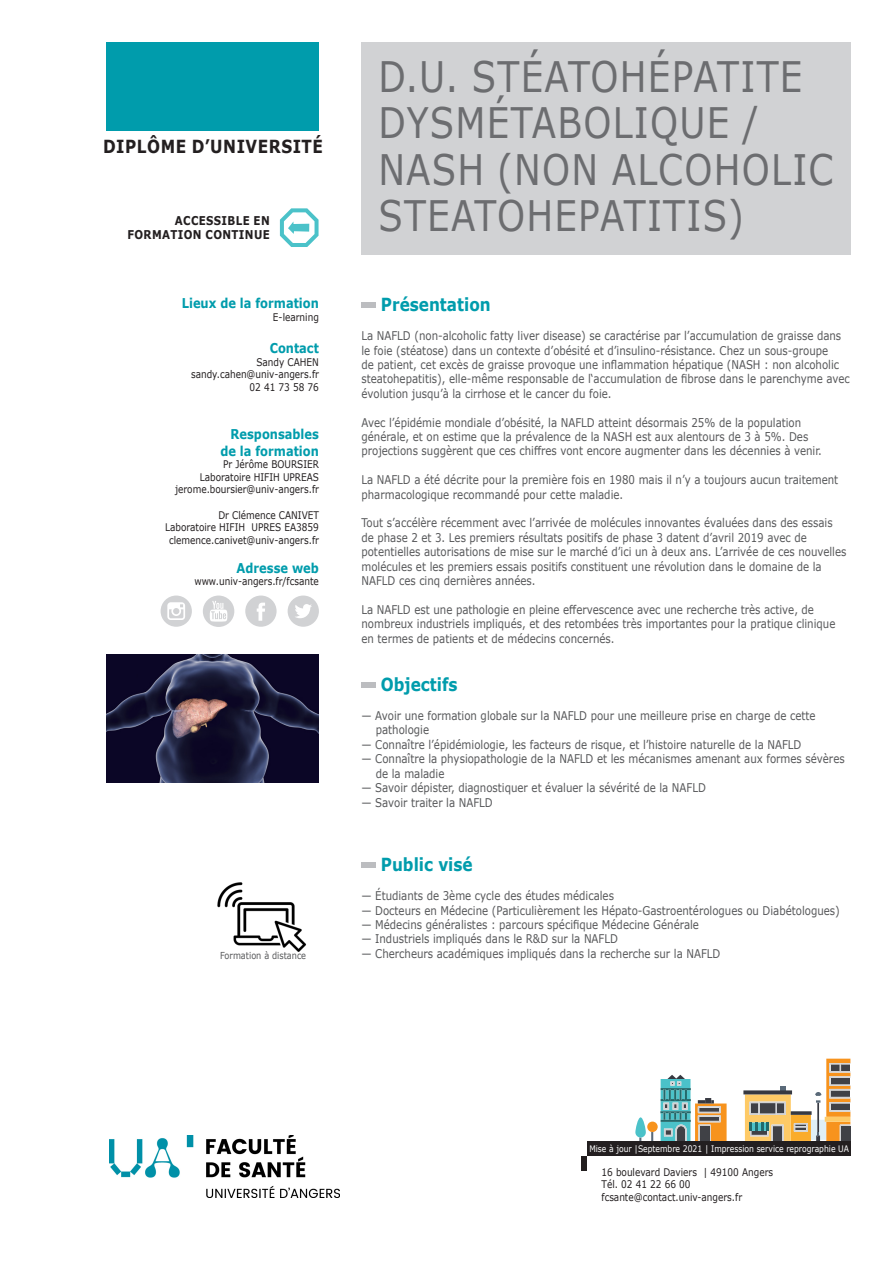
<style>
.page{position:relative;width:893px;height:1263px;background:#fff}
.page>*{position:absolute;margin:0;border:0;box-sizing:border-box;transform-origin:0 0}
.t1{font:42px/46.5px "Verdana";letter-spacing:.035em;color:#6c6d70;scale:.85 1}
.t2{font:700 18px "Verdana";color:#009cac;scale:.85 1}
.t3{font:700 18px "Verdana";letter-spacing:.035em;color:#231f20;scale:.85 1}
.t4{font:700 13.5px "Verdana";color:#009cac;scale:.85 1}
.t5{font:700 12.15px "Verdana";letter-spacing:.035em;color:#231f20;scale:.85 1}
.t6{font:12px/14.4px "Verdana";color:#57585a;scale:.85 1}
.t7{font:10.5px/12.6px "Verdana";color:#231f20;text-align:right;scale:.85 1}
.t8{font:9.6px "Verdana";color:#57585a;scale:.85 1}
.t9{font:9px "Verdana";color:#fff;scale:.85 1}
</style>
<div class="page">
<div style="left:361px;top:43px;width:489px;height:212px;background:#d1d2d4"></div>
<div style="left:106px;top:43px;width:213px;height:88px;background:#009cac"></div>
<div style="left:581px;top:1156px;width:6px;height:14px;background:#231f20"></div>
<svg style="left:617px;top:1059px;width:233px;height:83px"></svg>
<div style="left:841px;top:1126px;width:9px;height:15px;background:#404146"></div>
<img style="left:110px;top:1135px;width:230px;height:62px">
<div style="left:587px;top:1142px;width:263px;height:14px;background:#231f20"></div>
<div style="left:361px;top:302px;width:15px;height:6px;background:#bcbdc0"></div>
<div style="left:361px;top:682px;width:15px;height:6px;background:#bcbdc0"></div>
<div style="left:361px;top:862px;width:15px;height:6px;background:#bcbdc0"></div>
<svg style="left:161px;top:595px;width:31px;height:32px"></svg>
<svg style="left:203px;top:595px;width:31px;height:32px"></svg>
<svg style="left:245px;top:595px;width:32px;height:32px"></svg>
<svg style="left:288px;top:595px;width:31px;height:32px"></svg>
<svg style="left:280px;top:208px;width:39px;height:39px"></svg>
<img style="left:106px;top:655px;width:213px;height:127px">
<img style="left:218px;top:882px;width:88px;height:69px">
<p class="t3" style="left:103px;top:134px;width:260px">DIPLÔME D’UNIVERSITÉ</p>
<p class="t5" style="left:175px;top:212px;width:113px">ACCESSIBLE EN</p>
<p class="t5" style="left:127px;top:226px;width:169px">FORMATION CONTINUE</p>
<p class="t4" style="left:182px;top:293px;width:163px">Lieux de la formation</p>
<p class="t7" style="left:273px;top:310px;width:56px">E-learning</p>
<p class="t4" style="left:270px;top:338px;width:59px">Contact</p>
<p class="t7" style="left:191px;top:355px;width:152px">Sandy CAHEN sandy.cahen@univ-angers.fr<br>02 41 73 58 76</p>
<p class="t4" style="left:231px;top:425px;width:105px">Responsables</p>
<p class="t4" style="left:220px;top:441px;width:117px">de la formation</p>
<p class="t7" style="left:223px;top:458px;width:114px">Pr Jérôme BOURSIER</p>
<p class="t7" style="left:175px;top:471px;width:171px">Laboratoire HIFIH UPREAS jerome.boursier@univ-angers.fr</p>
<p class="t7" style="left:218px;top:508px;width:120px">Dr Clémence CANIVET</p>
<p class="t7" style="left:165px;top:521px;width:182px;text-align:center">Laboratoire HIFIH UPRES EA3859 clemence.canivet@univ-angers.fr</p>
<p class="t4" style="left:237px;top:558px;width:98px">Adresse web</p>
<p class="t7" style="left:194px;top:575px;width:148px">www.univ-angers.fr/fcsante</p>
<p class="t8" style="left:220px;top:949px;width:103px">Formation à distance</p>
<p class="t1" style="left:378px;top:53px;width:537px">D.U. STÉATOHÉPATITE<br>DYSMÉTABOLIQUE /<br>NASH (NON ALCOHOLIC<br>STEATOHEPATITIS)</p>
<p class="t2" style="left:381px;top:292px;width:131px">Présentation</p>
<p class="t6" style="left:361px;top:329px;width:576px">La NAFLD (non-alcoholic fatty liver disease) se caractérise par l’accumulation de graisse dans le foie (stéatose) dans un contexte d’obésité et d’insulino-résistance. Chez un sous-groupe<br>de patient, cet excès de graisse provoque une inflammation hépatique (NASH : non alcoholic steatohepatitis), elle-même responsable de l‘accumulation de fibrose dans le parenchyme avec évolution jusqu’à la cirrhose et le cancer du foie.</p>
<p class="t6" style="left:361px;top:415px;width:543px">Avec l’épidémie mondiale d’obésité, la NAFLD atteint désormais 25% de la population générale, et on estime que la prévalence de la NASH est aux alentours de 3 à 5%. Des projections suggèrent que ces chiffres vont encore augmenter dans les décennies à venir.</p>
<p class="t6" style="left:361px;top:473px;width:562px">La NAFLD a été décrite pour la première fois en 1980 mais il n’y a toujours aucun traitement pharmacologique recommandé pour cette maladie.</p>
<p class="t6" style="left:361px;top:516px;width:572px">Tout s’accélère récemment avec l’arrivée de molécules innovantes évaluées dans des essais de phase 2 et 3. Les premiers résultats positifs de phase 3 datent d’avril 2019 avec de potentielles autorisations de mise sur le marché d’ici un à deux ans. L’arrivée de ces nouvelles molécules et les premiers essais positifs constituent une révolution dans le domaine de la NAFLD ces cinq dernières années.</p>
<p class="t6" style="left:361px;top:602px;width:559px">La NAFLD est une pathologie en pleine effervescence avec une recherche très active, de nombreux industriels impliqués, et des retombées très importantes pour la pratique clinique en termes de patients et de médecins concernés.</p>
<p class="t2" style="left:381px;top:672px;width:92px">Objectifs</p>
<p class="t6" style="left:376px;top:708px;width:519px;text-indent:-14px">— Avoir une formation globale sur la NAFLD pour une meilleure prise en charge de cette pathologie</p>
<p class="t6" style="left:361px;top:737px;width:519px">— Connaître l’épidémiologie, les facteurs de risque, et l’histoire naturelle de la NAFLD</p>
<p class="t6" style="left:376px;top:752px;width:553px;text-indent:-14px">— Connaître la physiopathologie de la NAFLD et les mécanismes amenant aux formes sévères de la maladie</p>
<p class="t6" style="left:361px;top:780px;width:407px">— Savoir dépister, diagnostiquer et évaluer la sévérité de la NAFLD</p>
<p class="t6" style="left:361px;top:795px;width:156px">— Savoir traiter la NAFLD</p>
<p class="t2" style="left:381px;top:852px;width:110px">Public visé</p>
<p class="t6" style="left:361px;top:888px;width:299px">— Étudiants de 3ème cycle des études médicales</p>
<p class="t6" style="left:361px;top:903px;width:564px">— Docteurs en Médecine (Particulièrement les Hépato-Gastroentérologues ou Diabétologues)</p>
<p class="t6" style="left:361px;top:917px;width:399px">— Médecins généralistes : parcours spécifique Médecine Générale</p>
<p class="t6" style="left:361px;top:932px;width:303px">— Industriels impliqués dans le R&amp;D sur la NAFLD</p>
<p class="t6" style="left:361px;top:946px;width:424px">— Chercheurs académiques impliqués dans la recherche sur la NAFLD</p>
<p class="t9" style="left:589px;top:1143px;width:307px">Mise à jour |Septembre 2021 | Impression service reprographie UA</p>
<p class="t7" style="left:601px;top:1165px;width:203px">16 boulevard Daviers | 49100 Angers</p>
<p class="t7" style="left:601px;top:1178px;width:106px">Tél. 02 41 22 66 00</p>
<p class="t7" style="left:601px;top:1191px;width:167px">fcsante@contact.univ-angers.fr</p>
</div>
